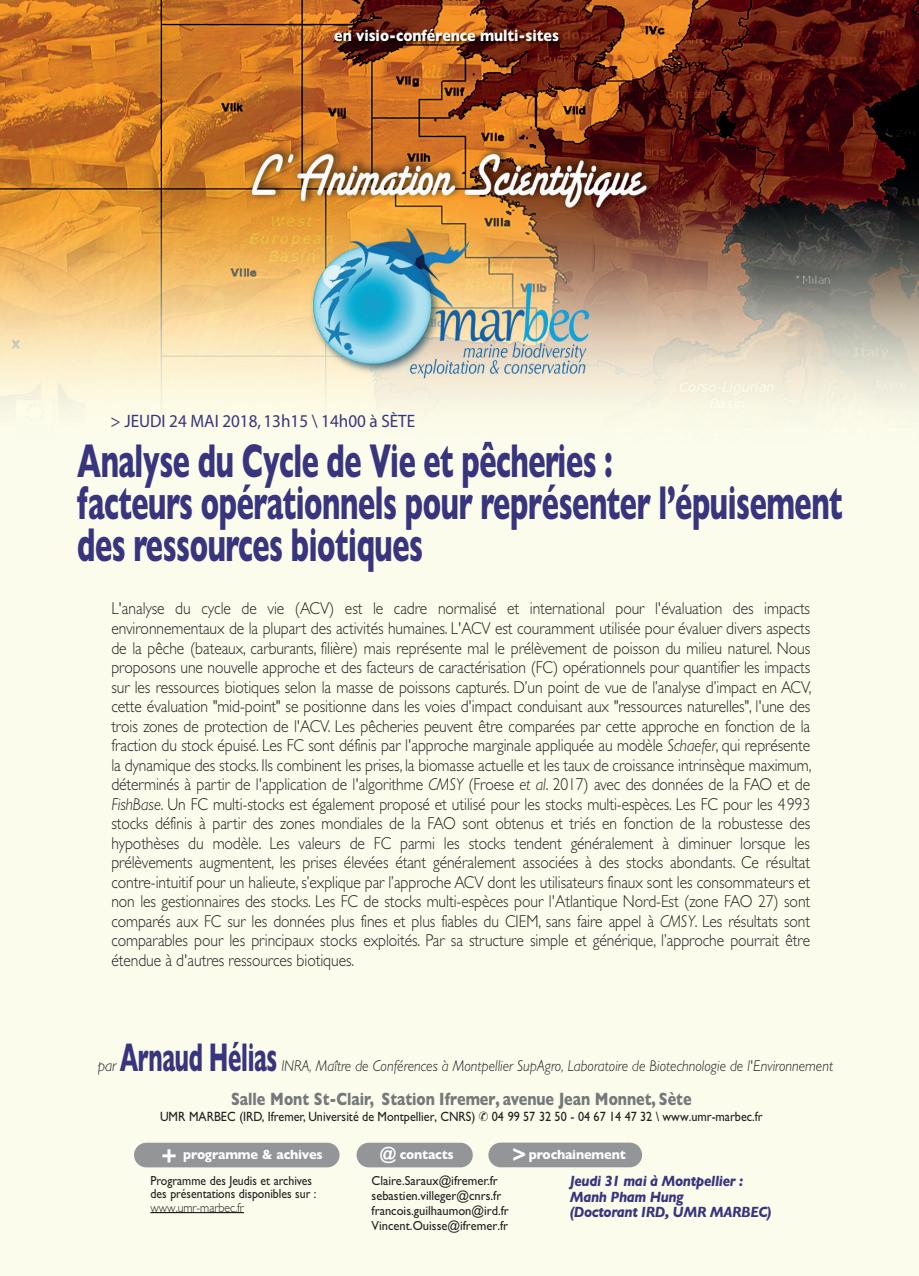
<style>
.page{position:relative;width:919px;height:1276px;background:#fff}
.page>*{position:absolute;margin:0;border:0;box-sizing:border-box;transform-origin:0 0}
.t1{font:700 48px/42px "Gill Sans";letter-spacing:-.015em;color:#38357e;scale:.6 1}
.t2{font:700 40.5px "Gill Sans";letter-spacing:-.015em;color:#38357e;scale:.55 1}
.t3{font:700 18px "Gill Sans";color:#76787b;scale:.8 1}
.t4{font:18px "Myriad";color:#38357e;scale:.95 1}
.t5{font:300 17.25px/19.5px "Gill Sans";letter-spacing:-.005em;color:#231f20;text-align:justify;scale:.9 1}
.t6{font:700 16.65px "Gill Sans";color:#fff;scale:.86 1}
.t7{font:italic 300 16.5px "Gill Sans";color:#231f20;scale:.9 1}
.t8{font:italic 300 15.6px "Gill Sans";color:#231f20;scale:.92 1}
.t9{font:italic 700 15px/15.8px "Gill Sans";letter-spacing:-.025em;color:#38357e;scale:.9 1}
.t10{font:13.5px "Gill Sans";color:#231f20;scale:.9 1}
.t11{font:700 13.5px "Gill Sans";letter-spacing:-.01em;color:#fff;scale:.95 1}
.t12{font:13.2px/15px "Gill Sans";color:#231f20;scale:.95 1}
.t13{font:13.2px/13.5px "Gill Sans";color:#231f20;scale:.9 1}
.t14{font:300 13.2px "Gill Sans";color:#231f20;scale:.9 1}
.s1{font-style:italic}
.s2{font-size:22.5px}
.s3{font-size:24px}
.s4{font-size:18px}
</style>
<div class="page">
<img style="left:0;top:0;width:919px;height:1275px">
<img style="left:333px;top:26px;width:231px;height:24px">
<div style="left:134px;top:1142px;width:205px;height:25px;background:#939598;border-radius:12px"></div>
<div style="left:356px;top:1142px;width:117px;height:25px;background:#939598;border-radius:12px"></div>
<svg style="left:150px;top:1212px;width:94px;height:1px"></svg>
<div style="left:488px;top:1142px;width:154px;height:25px;background:#939598;border-radius:12px"></div>
<p class="t6" style="left:334px;top:30px;width:263px">en visio-conférence multi-sites</p>
<p class="t4" style="left:111px;top:414px;width:322px">&gt; JEUDI 24 MAI 2018, 13h15 \ 14h00 à SÈTE</p>
<h1 class="t1" style="left:77px;top:445px;width:1277px">Analyse du Cycle de Vie et pêcheries :<br>facteurs opérationnels pour représenter l’épuisement des ressources biotiques</h1>
<p class="t5" style="left:111px;top:601px;width:779px">L'analyse du cycle de vie (ACV) est le cadre normalisé et international pour l'évaluation des impacts environnementaux de la plupart des activités humaines. L'ACV est couramment utilisée pour évaluer divers aspects de la pêche (bateaux, carburants, filière) mais représente mal le prélèvement de poisson du milieu naturel. Nous proposons une nouvelle approche et des facteurs de caractérisation (FC) opérationnels pour quantifier les impacts sur les ressources biotiques selon la masse de poissons capturés. D’un point de vue de l’analyse d’impact en ACV, cette évaluation "mid-point" se positionne dans les voies d'impact conduisant aux "ressources naturelles", l'une des trois zones de protection de l'ACV. Les pêcheries peuvent être comparées par cette approche en fonction de la fraction du stock épuisé. Les FC sont définis par l'approche marginale appliquée au modèle <span class="s1">Schaefer</span>, qui représente la dynamique des stocks. Ils combinent les prises, la biomasse actuelle et les taux de croissance intrinsèque maximum, déterminés à partir de l'application de l'algorithme <span class="s1">CMSY</span> (Froese <span class="s1">et al</span>. 2017) avec des données de la FAO et de <span class="s1">FishBase</span>. Un FC multi-stocks est également proposé et utilisé pour les stocks multi-espèces. Les FC pour les 4993 stocks définis à partir des zones mondiales de la FAO sont obtenus et triés en fonction de la robustesse des hypothèses du modèle. Les valeurs de FC parmi les stocks tendent généralement à diminuer lorsque les prélèvements augmentent, les prises élevées étant généralement associées à des stocks abondants. Ce résultat contre-intuitif pour un halieute, s’explique par l’approche ACV dont les utilisateurs finaux sont les consommateurs et non les gestionnaires des stocks. Les FC de stocks multi-espèces pour l'Atlantique Nord-Est (zone FAO 27) sont comparés aux FC sur les données plus fines et plus fiables du CIEM, sans faire appel à <span class="s1">CMSY</span>. Les résultats sont comparables pour les principaux stocks exploités. Par sa structure simple et générique, l’approche pourrait être étendue à d'autres ressources biotiques.</p>
<h2 class="t2" style="left:120px;top:1043px;width:288px">Arnaud Hélias</h2>
<p class="t8" style="left:281px;top:1060px;width:601px">INRA, Maître de Conférences à Montpellier SupAgro, Laboratoire de Biotechnologie de l'Environnement</p>
<p class="t7" style="left:98px;top:1059px;width:22px">par</p>
<p class="t3" style="left:231px;top:1092px;width:577px">Salle Mont St-Clair, Station Ifremer, avenue Jean Monnet, Sète</p>
<p class="t10" style="left:160px;top:1112px;width:671px">UMR MARBEC (IRD, Ifremer, Université de Montpellier, CNRS) ✆ 04 99 57 32 50 - 04 67 14 47 32 \ www.umr-marbec.fr</p>
<p class="t11" style="left:512px;top:1149px;width:121px"><span class="s2">&gt;</span> prochainement</p>
<p class="t9" style="left:570px;top:1174px;width:225px">Jeudi 31 mai à Montpellier :<br>Manh Pham Hung<br>(Doctorant IRD, UMR MARBEC)</p>
<p class="t11" style="left:161px;top:1149px;width:172px"><span class="s3">+</span> programme &amp; achives</p>
<p class="t11" style="left:380px;top:1149px;width:79px"><span class="s4">@</span> contacts</p>
<p class="t13" style="left:150px;top:1175px;width:186px">Programme des Jeudis et archives des présentations disponibles sur :</p>
<p class="t14" style="left:150px;top:1202px;width:105px">www.umr-marbec.fr</p>
<p class="t12" style="left:371px;top:1174px;width:146px">Claire.Saraux@ifremer.fr sebastien.villeger@cnrs.fr francois.guilhaumon@ird.fr<br>Vincent.Ouisse@ifremer.fr</p>
</div>
